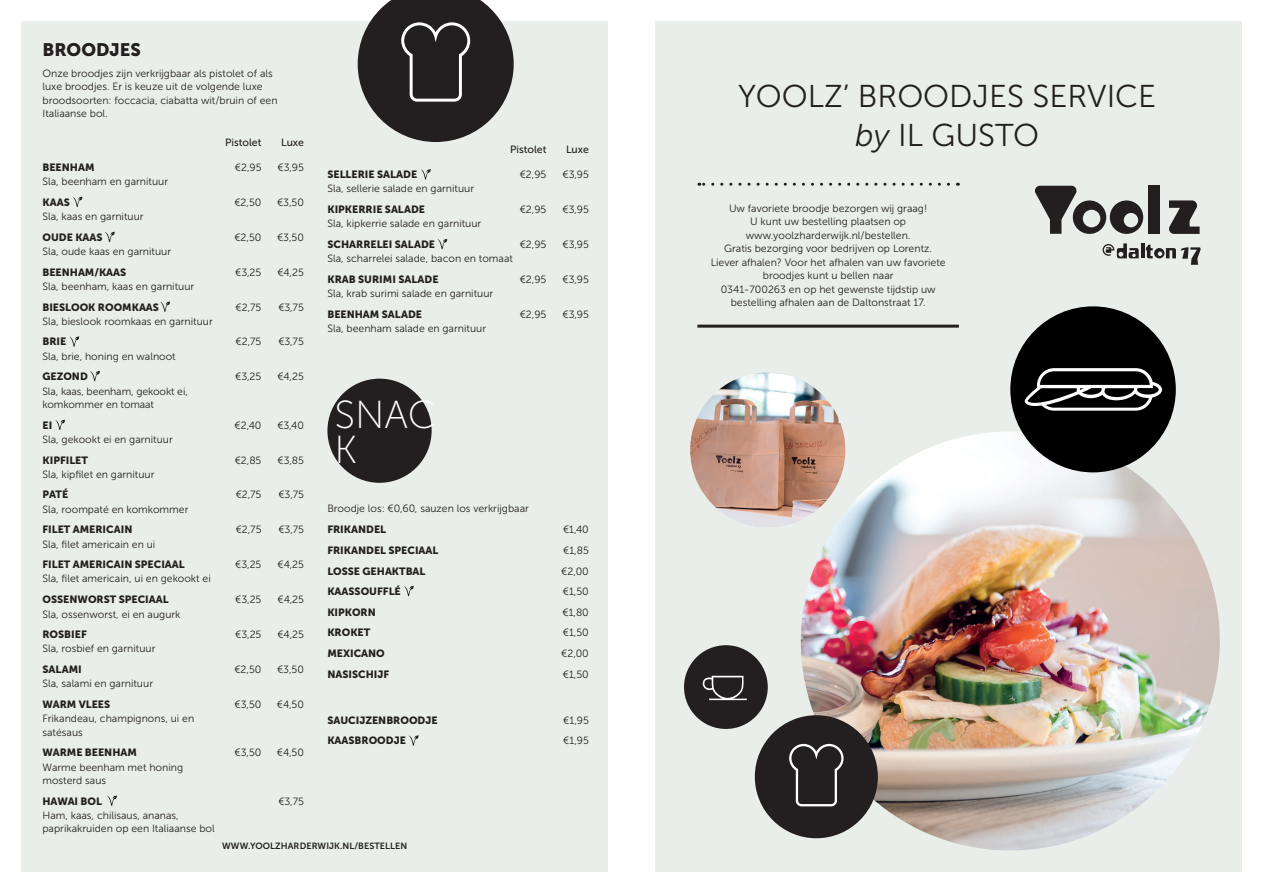
<style>
.page{position:relative;width:1263px;height:893px;background:#fff}
.page>*{position:absolute;margin:0;border:0;box-sizing:border-box;transform-origin:0 0}
.t1{font:39px/34.5px "Museo Sans 100";color:#fff}
.t2{font:31.5px/39px "Museo Sans 300";color:#231f20;text-align:center}
.t3{font:18px "Museo Sans 900";color:#231f20}
.t4{font:10.5px/13.5px "Museo Sans 300";color:#231f20}
.t5{font:10.5px "Museo Sans 900";color:#231f20}
.t6{font:10.5px "Museo Sans 500";color:#231f20}
.t7{font:9px "Museo Sans 700";letter-spacing:.01em;color:#231f20}
.s1{font-style:italic}
</style>
<div class="page">
<div style="left:655px;top:21px;width:587px;height:851px;background:#eaeeea"></div>
<div style="left:21px;top:21px;width:587px;height:851px;background:#eaeeea"></div>
<svg style="left:699px;top:183px;width:249px;height:3px"></svg>
<hr style="left:697px;top:325px;width:262px;height:3px;background:#231f20">
<svg style="left:1169px;top:200px;width:30px;height:34px"></svg>
<div style="left:1148px;top:186px;width:12px;height:48px;background:#231f20"></div>
<svg style="left:1035px;top:186px;width:108px;height:48px"></svg>
<hr style="left:1141px;top:243px;width:3px;height:15px;background:#231f20">
<svg style="left:1146px;top:245px;width:55px;height:20px"></svg>
<svg style="left:1102px;top:243px;width:37px;height:15px"></svg>
<div style="left:327px;top:379px;width:105px;height:104px;background:#231f20;border-radius:50%"></div>
<img style="left:801px;top:431px;width:419px;height:419px;border-radius:209px">
<svg style="left:1010px;top:306px;width:166px;height:166px"></svg>
<img style="left:690px;top:372px;width:155px;height:156px;border-radius:78px">
<svg style="left:73px;top:197px;width:9px;height:10px"></svg>
<svg style="left:105px;top:232px;width:10px;height:10px"></svg>
<svg style="left:160px;top:301px;width:10px;height:11px"></svg>
<svg style="left:69px;top:336px;width:10px;height:11px"></svg>
<svg style="left:55px;top:420px;width:10px;height:10px"></svg>
<svg style="left:421px;top:169px;width:10px;height:10px"></svg>
<svg style="left:404px;top:586px;width:10px;height:10px"></svg>
<svg style="left:358px;top:0;width:156px;height:142px"></svg>
<svg style="left:437px;top:239px;width:10px;height:10px"></svg>
<svg style="left:90px;top:371px;width:10px;height:10px"></svg>
<svg style="left:107px;top:795px;width:10px;height:11px"></svg>
<svg style="left:409px;top:735px;width:10px;height:11px"></svg>
<svg style="left:684px;top:645px;width:194px;height:193px"></svg>
<h3 class="t3" style="left:43px;top:39px;width:100px">BROODJES</h3>
<p class="t4" style="left:43px;top:66px;width:237px">Onze broodjes zijn verkrijgbaar als pistolet of als luxe broodjes. Er is keuze uit de volgende luxe broodsoorten: foccacia, ciabatta wit/bruin of een Italiaanse bol.</p>
<p class="t6" style="left:225px;top:137px;width:38px">Pistolet</p>
<p class="t6" style="left:281px;top:137px;width:24px">Luxe</p>
<p class="t4" style="left:43px;top:175px;width:127px">Sla, beenham en garnituur</p>
<p class="t5" style="left:43px;top:161px;width:53px">BEENHAM</p>
<p class="t4" style="left:235px;top:161px;width:28px">€2,95</p>
<p class="t4" style="left:278px;top:161px;width:28px">€3,95</p>
<p class="t5" style="left:43px;top:196px;width:29px">KAAS</p>
<p class="t4" style="left:234px;top:195px;width:29px">€2,50</p>
<p class="t4" style="left:277px;top:195px;width:28px">€3,50</p>
<p class="t4" style="left:43px;top:210px;width:103px">Sla, kaas en garnituur</p>
<p class="t5" style="left:43px;top:231px;width:62px">OUDE KAAS</p>
<p class="t4" style="left:234px;top:230px;width:29px">€2,50</p>
<p class="t4" style="left:277px;top:230px;width:28px">€3,50</p>
<p class="t4" style="left:43px;top:245px;width:130px">Sla, oude kaas en garnituur</p>
<p class="t5" style="left:42px;top:266px;width:85px">BEENHAM/KAAS</p>
<p class="t4" style="left:235px;top:265px;width:28px">€3,25</p>
<p class="t4" style="left:277px;top:265px;width:28px">€4,25</p>
<p class="t4" style="left:42px;top:280px;width:153px">Sla, beenham, kaas en garnituur</p>
<p class="t5" style="left:42px;top:301px;width:118px">BIESLOOK ROOMKAAS</p>
<p class="t4" style="left:236px;top:300px;width:27px">€2,75</p>
<p class="t4" style="left:278px;top:300px;width:27px">€3,75</p>
<p class="t4" style="left:42px;top:314px;width:172px">Sla, bieslook roomkaas en garnituur</p>
<p class="t5" style="left:42px;top:336px;width:25px">BRIE</p>
<p class="t4" style="left:236px;top:335px;width:27px">€2,75</p>
<p class="t4" style="left:278px;top:335px;width:27px">€3,75</p>
<p class="t4" style="left:42px;top:349px;width:135px">Sla, brie, honing en walnoot</p>
<p class="t5" style="left:42px;top:371px;width:47px">GEZOND</p>
<p class="t4" style="left:235px;top:370px;width:28px">€3,25</p>
<p class="t4" style="left:277px;top:370px;width:28px">€4,25</p>
<p class="t4" style="left:42px;top:384px;width:147px">Sla, kaas, beenham, gekookt ei, komkommer en tomaat</p>
<p class="t5" style="left:43px;top:419px;width:11px">EI</p>
<p class="t4" style="left:235px;top:418px;width:28px">€2,40</p>
<p class="t4" style="left:277px;top:418px;width:28px">€3,40</p>
<p class="t4" style="left:43px;top:433px;width:132px">Sla, gekookt ei en garnituur</p>
<p class="t5" style="left:43px;top:454px;width:47px">KIPFILET</p>
<p class="t4" style="left:235px;top:453px;width:28px">€2,85</p>
<p class="t4" style="left:277px;top:453px;width:28px">€3,85</p>
<p class="t4" style="left:43px;top:467px;width:113px">Sla, kipfilet en garnituur</p>
<p class="t5" style="left:43px;top:489px;width:27px">PATÉ</p>
<p class="t4" style="left:236px;top:488px;width:27px">€2,75</p>
<p class="t4" style="left:278px;top:488px;width:27px">€3,75</p>
<p class="t4" style="left:43px;top:502px;width:147px">Sla, roompaté en komkommer</p>
<p class="t5" style="left:43px;top:524px;width:91px">FILET AMERICAIN</p>
<p class="t4" style="left:236px;top:523px;width:27px">€2,75</p>
<p class="t4" style="left:278px;top:523px;width:27px">€3,75</p>
<p class="t4" style="left:43px;top:537px;width:114px">Sla, filet americain en ui</p>
<p class="t5" style="left:43px;top:558px;width:144px">FILET AMERICAIN SPECIAAL</p>
<p class="t4" style="left:235px;top:558px;width:28px">€3,25</p>
<p class="t4" style="left:277px;top:558px;width:28px">€4,25</p>
<p class="t4" style="left:43px;top:572px;width:170px">Sla, filet americain, ui en gekookt ei</p>
<p class="t5" style="left:43px;top:594px;width:128px">OSSENWORST SPECIAAL</p>
<p class="t4" style="left:235px;top:593px;width:28px">€3,25</p>
<p class="t4" style="left:277px;top:593px;width:28px">€4,25</p>
<p class="t5" style="left:42px;top:628px;width:46px">ROSBIEF</p>
<p class="t4" style="left:235px;top:628px;width:28px">€3,25</p>
<p class="t4" style="left:277px;top:628px;width:28px">€4,25</p>
<p class="t4" style="left:43px;top:607px;width:140px">Sla, ossenworst, ei en augurk</p>
<p class="t4" style="left:42px;top:642px;width:114px">Sla, rosbief en garnituur</p>
<p class="t5" style="left:42px;top:663px;width:41px">SALAMI</p>
<p class="t4" style="left:234px;top:663px;width:29px">€2,50</p>
<p class="t4" style="left:277px;top:663px;width:28px">€3,50</p>
<p class="t4" style="left:42px;top:677px;width:112px">Sla, salami en garnituur</p>
<p class="t5" style="left:42px;top:698px;width:69px">WARM VLEES</p>
<p class="t4" style="left:235px;top:698px;width:28px">€3,50</p>
<p class="t4" style="left:277px;top:698px;width:29px">€4,50</p>
<p class="t4" style="left:42px;top:712px;width:153px">Frikandeau, champignons, ui en satésaus</p>
<p class="t5" style="left:42px;top:747px;width:96px">WARME BEENHAM</p>
<p class="t4" style="left:235px;top:746px;width:28px">€3,50</p>
<p class="t4" style="left:277px;top:746px;width:29px">€4,50</p>
<p class="t4" style="left:42px;top:760px;width:142px">Warme beenham met honing mosterd saus</p>
<p class="t5" style="left:42px;top:795px;width:61px">HAWAI BOL</p>
<p class="t4" style="left:278px;top:794px;width:27px">€3,75</p>
<p class="t4" style="left:42px;top:809px;width:174px">Ham, kaas, chilisaus, ananas, paprikakruiden op een Italiaanse bol</p>
<p class="t6" style="left:510px;top:144px;width:38px">Pistolet</p>
<p class="t6" style="left:566px;top:144px;width:24px">Luxe</p>
<p class="t5" style="left:327px;top:168px;width:91px">SELLERIE SALADE</p>
<p class="t4" style="left:520px;top:168px;width:28px">€2,95</p>
<p class="t4" style="left:562px;top:168px;width:28px">€3,95</p>
<p class="t4" style="left:327px;top:182px;width:148px">Sla, sellerie salade en garnituur</p>
<p class="t5" style="left:327px;top:203px;width:99px">KIPKERRIE SALADE</p>
<p class="t4" style="left:520px;top:203px;width:28px">€2,95</p>
<p class="t4" style="left:562px;top:203px;width:28px">€3,95</p>
<p class="t4" style="left:327px;top:217px;width:155px">Sla, kipkerrie salade en garnituur</p>
<p class="t5" style="left:327px;top:238px;width:109px">SCHARRELEI SALADE</p>
<p class="t4" style="left:520px;top:237px;width:28px">€2,95</p>
<p class="t4" style="left:562px;top:237px;width:28px">€3,95</p>
<p class="t4" style="left:327px;top:252px;width:187px">Sla, scharrelei salade, bacon en tomaat</p>
<p class="t5" style="left:327px;top:273px;width:113px">KRAB SURIMI SALADE</p>
<p class="t4" style="left:520px;top:272px;width:28px">€2,95</p>
<p class="t4" style="left:562px;top:272px;width:28px">€3,95</p>
<p class="t4" style="left:327px;top:287px;width:167px">Sla, krab surimi salade en garnituur</p>
<p class="t5" style="left:327px;top:308px;width:96px">BEENHAM SALADE</p>
<p class="t4" style="left:520px;top:307px;width:28px">€2,95</p>
<p class="t4" style="left:562px;top:307px;width:28px">€3,95</p>
<p class="t4" style="left:327px;top:322px;width:160px">Sla, beenham salade en garnituur</p>
<h1 class="t1" style="left:334px;top:398px;width:104px">SNAC<br>K</h1>
<p class="t4" style="left:327px;top:501px;width:203px">Broodje los: €0,60, sauzen los verkrijgbaar</p>
<p class="t5" style="left:327px;top:524px;width:60px">FRIKANDEL</p>
<p class="t4" style="left:563px;top:523px;width:27px">€1,40</p>
<p class="t5" style="left:327px;top:544px;width:113px">FRIKANDEL SPECIAAL</p>
<p class="t4" style="left:563px;top:544px;width:27px">€1,85</p>
<p class="t5" style="left:327px;top:565px;width:100px">LOSSE GEHAKTBAL</p>
<p class="t4" style="left:561px;top:564px;width:29px">€2,00</p>
<p class="t5" style="left:327px;top:586px;width:75px">KAASSOUFFLÉ</p>
<p class="t4" style="left:563px;top:585px;width:28px">€1,50</p>
<p class="t5" style="left:327px;top:606px;width:50px">KIPKORN</p>
<p class="t4" style="left:562px;top:606px;width:28px">€1,80</p>
<p class="t5" style="left:327px;top:627px;width:44px">KROKET</p>
<p class="t4" style="left:563px;top:626px;width:28px">€1,50</p>
<p class="t5" style="left:327px;top:647px;width:59px">MEXICANO</p>
<p class="t4" style="left:561px;top:647px;width:29px">€2,00</p>
<p class="t5" style="left:327px;top:668px;width:63px">NASISCHIJF</p>
<p class="t4" style="left:563px;top:667px;width:28px">€1,50</p>
<p class="t5" style="left:327px;top:714px;width:112px">SAUCIJZENBROODJE</p>
<p class="t4" style="left:563px;top:713px;width:27px">€1,95</p>
<p class="t5" style="left:327px;top:735px;width:80px">KAASBROODJE</p>
<p class="t4" style="left:563px;top:734px;width:27px">€1,95</p>
<p class="t7" style="left:222px;top:840px;width:186px">WWW.YOOLZHARDERWIJK.NL/BESTELLEN</p>
<h2 class="t2" style="left:738px;top:77px;width:419px">YOOLZ’ BROODJES SERVICE <span class="s1">by</span> IL GUSTO</h2>
<p class="t4" style="left:711px;top:202px;width:236px;text-align:center">Uw favoriete broodje bezorgen wij graag!<br>U kunt uw bestelling plaatsen op www.yoolzharderwijk.nl/bestellen.<br>Gratis bezorging voor bedrijven op Lorentz.<br>Liever afhalen? Voor het afhalen van uw favoriete broodjes kunt u bellen naar<br>0341-700263 en op het gewenste tijdstip uw bestelling afhalen aan de Daltonstraat 17.</p>
</div>
